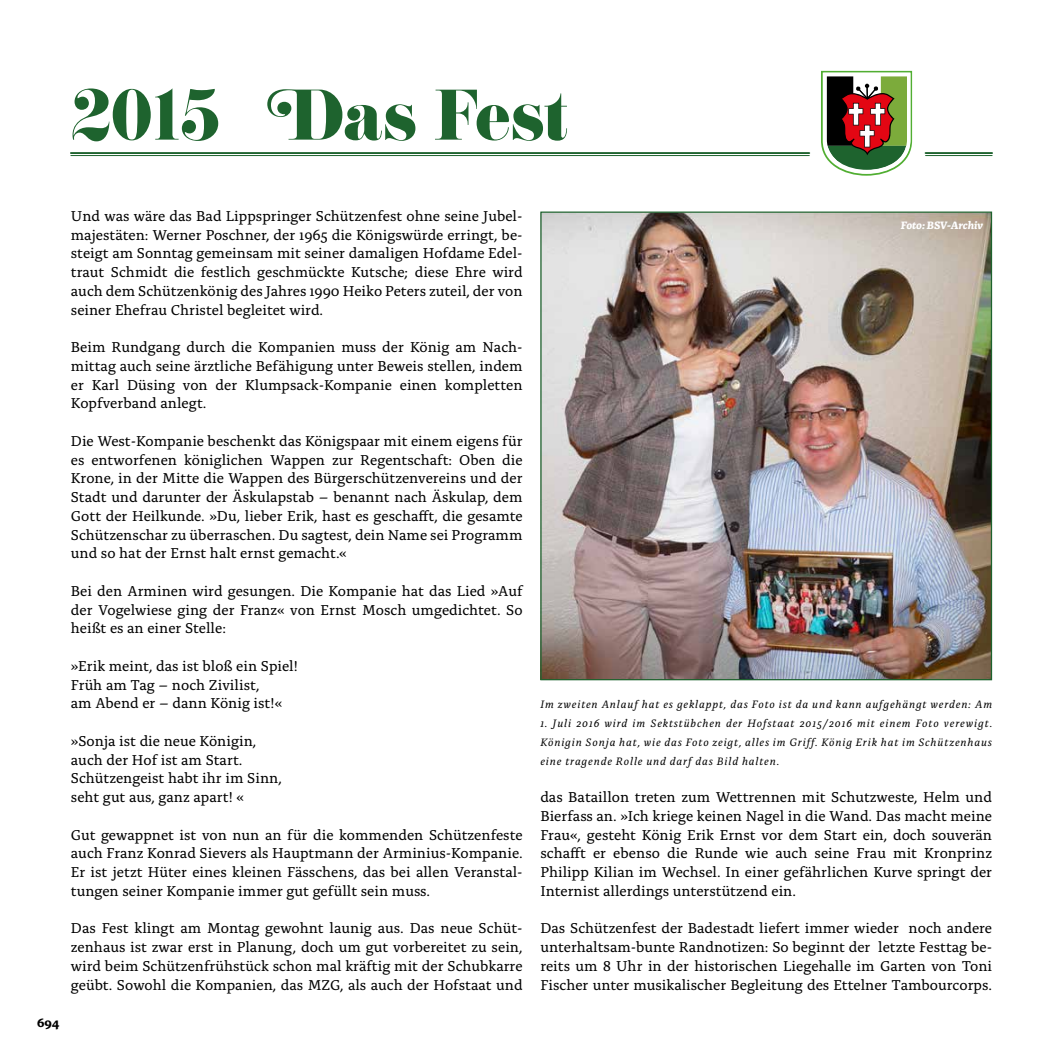
<style>
.page{position:relative;width:1063px;height:1063px;background:#fff}
.page>*{position:absolute;margin:0;border:0;box-sizing:border-box;transform-origin:0 0}
.t1{font:62.5px "Eloquent JF Pro";color:#1e632e}
.t2{font:15px/18.8px "Alda OTCEV";color:#000;text-align:justify}
.t3{font:700 12.5px "Alda OTCEV";color:#000}
.t4{font:italic 11.25px/18.8px "Alda OTCEV";letter-spacing:.08em;color:#000;text-align:justify}
.t5{font:italic 700 11.25px "Alda OTCEV";letter-spacing:-.005em;color:#fff}
</style>
<div class="page">
<svg style="left:821px;top:71px;width:91px;height:105px"></svg>
<hr style="left:71px;top:152px;width:738px;height:2px;background:#1e632e">
<hr style="left:71px;top:155px;width:738px;height:1px;background:#1e632e">
<hr style="left:926px;top:152px;width:66px;height:2px;background:#1e632e">
<hr style="left:926px;top:155px;width:66px;height:1px;background:#1e632e">
<img style="left:542px;top:214px;width:448px;height:464px">
<h1 class="t1" style="left:71px;top:81px;width:151px">2015</h1>
<h1 class="t1" style="left:267px;top:81px;width:303px">Das Fest</h1>
<p class="t3" style="left:37px;top:1013px;width:24px">694</p>
<p class="t2" style="left:71px;top:205px;width:453px">Und was wäre das Bad Lippspringer Schützenfest ohne seine Jubel&shy;majestäten: Werner Poschner, der 1965 die Königswürde erringt, be&shy;steigt am Sonntag gemeinsam mit seiner damaligen Hofdame Edel&shy;traut Schmidt die festlich geschmückte Kutsche; diese Ehre wird auch dem Schützenkönig des Jahres 1990 Heiko Peters zuteil, der von seiner Ehefrau Christel begleitet wird.</p>
<p class="t2" style="left:71px;top:337px;width:453px">Beim Rundgang durch die Kompanien muss der König am Nach&shy;mittag auch seine ärztliche Befähigung unter Beweis stellen, indem er Karl Düsing von der Klumpsack-Kompanie einen kompletten Kopfverband anlegt.</p>
<p class="t2" style="left:71px;top:430px;width:453px">Die West-Kompanie beschenkt das Königspaar mit einem eigens für es entworfenen königlichen Wappen zur Regentschaft: Oben die Krone, in der Mitte die Wappen des Bürgerschützenvereins und der Stadt und darunter der Äskulapstab – benannt nach Äskulap, dem Gott der Heilkunde. »Du, lieber Erik, hast es geschafft, die gesamte Schützenschar zu überraschen. Du sagtest, dein Name sei Programm und so hat der Ernst halt ernst gemacht.«</p>
<p class="t2" style="left:71px;top:580px;width:453px">Bei den Arminen wird gesungen. Die Kompanie hat das Lied »Auf der Vogelwiese ging der Franz« von Ernst Mosch umgedichtet. So heißt es an einer Stelle:</p>
<p class="t2" style="left:71px;top:655px;width:229px;text-align:left">»Erik meint, das ist bloß ein Spiel!<br>Früh am Tag – noch Zivilist,<br>am Abend er – dann König ist!«</p>
<p class="t2" style="left:71px;top:730px;width:213px;text-align:left">»Sonja ist die neue Königin, auch der Hof ist am Start.<br>Schützengeist habt ihr im Sinn, seht gut aus, ganz apart! «</p>
<p class="t2" style="left:71px;top:824px;width:453px">Gut gewappnet ist von nun an für die kommenden Schützenfeste auch Franz Konrad Sievers als Hauptmann der Arminius-Kompanie.<br>Er ist jetzt Hüter eines kleinen Fässchens, das bei allen Veranstal&shy;tungen seiner Kompanie immer gut gefüllt sein muss.</p>
<p class="t2" style="left:71px;top:918px;width:453px">Das Fest klingt am Montag gewohnt launig aus. Das neue Schüt&shy;zenhaus ist zwar erst in Planung, doch um gut vorbereitet zu sein, wird beim Schützenfrühstück schon mal kräftig mit der Schubkarre geübt. Sowohl die Kompanien, das MZG, als auch der Hofstaat und</p>
<p class="t5" style="left:901px;top:217px;width:84px">Foto: BSV-Archiv</p>
<p class="t4" style="left:540px;top:694px;width:453px">Im zweiten Anlauf hat es geklappt, das Foto ist da und kann aufgehängt werden: Am</p>
<p class="t4" style="left:540px;top:713px;width:453px">1. Juli 2016 wird im Sektstübchen der Hofstaat 2015/2016 mit einem Foto verewigt.<br>Königin Sonja hat, wie das Foto zeigt, alles im Griff. König Erik hat im Schützenhaus eine tragende Rolle und darf das Bild halten.</p>
<p class="t2" style="left:540px;top:787px;width:453px">das Bataillon treten zum Wettrennen mit Schutzweste, Helm und Bierfass an. »Ich kriege keinen Nagel in die Wand. Das macht meine Frau«, gesteht König Erik Ernst vor dem Start ein, doch souverän schafft er ebenso die Runde wie auch seine Frau mit Kronprinz Philipp Kilian im Wechsel. In einer gefährlichen Kurve springt der Internist allerdings unterstützend ein.</p>
<p class="t2" style="left:540px;top:918px;width:453px">Das Schützenfest der Badestadt liefert immer wieder noch andere unterhaltsam-bunte Randnotizen: So beginnt der letzte Festtag be&shy;reits um 8 Uhr in der historischen Liegehalle im Garten von Toni Fischer unter musikalischer Begleitung des Ettelner Tambourcorps.</p>
</div>
